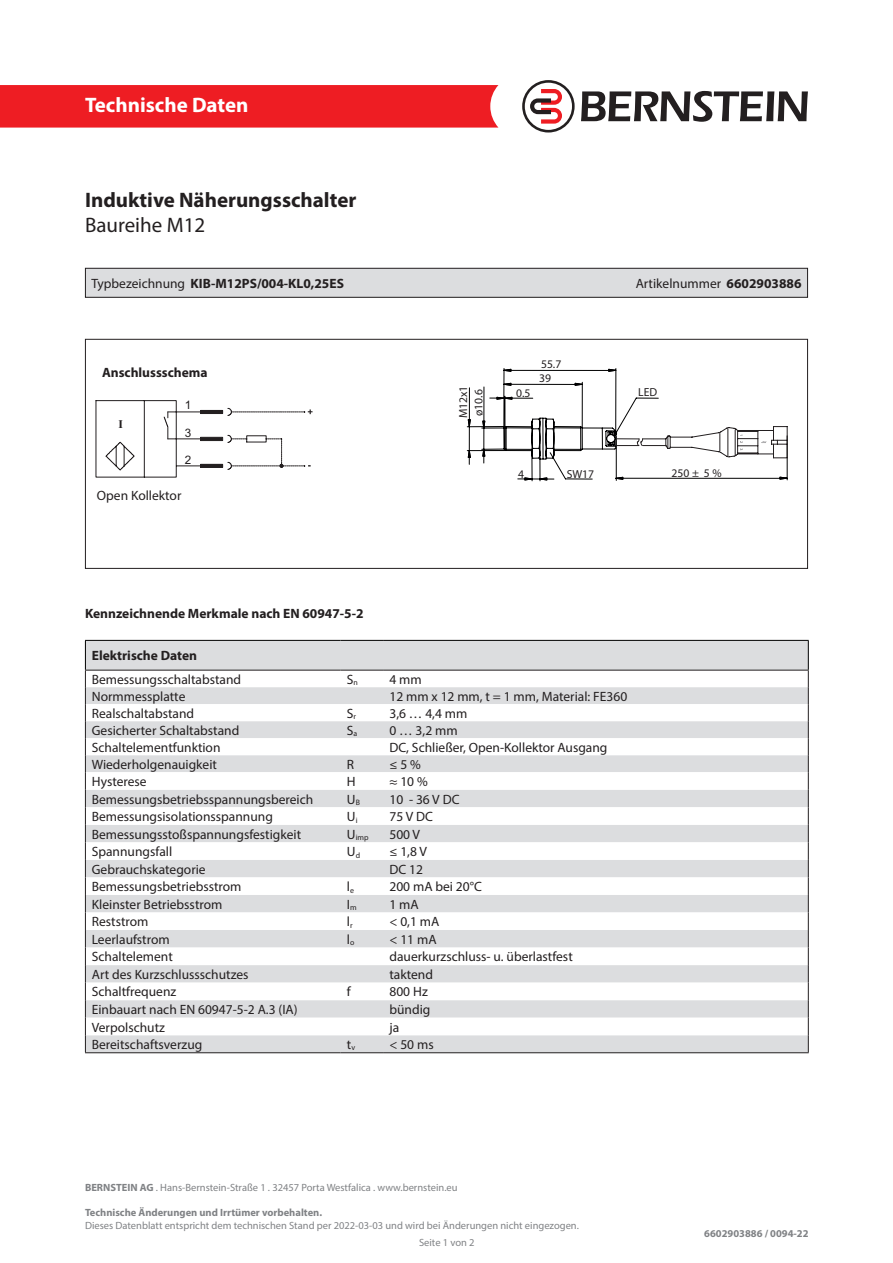
<style>
.page{position:relative;width:893px;height:1263px;background:#fff}
.page>*{position:absolute;margin:0;border:0;box-sizing:border-box;transform-origin:0 0}
.t1{font:700 21px "Myriad Pro";color:#231f20}
.t2{font:700 21px "Myriad Pro";color:#fff}
.t3{font:21px "Myriad Pro";color:#231f20}
.t4{font:13.5px "Myriad Pro";color:#231f20}
.t5{font:700 13.5px "Myriad Pro";color:#231f20}
.t6{font:11.7px/14px "Myriad Pro";color:#231f20}
.t7{font:11.7px "Arial";color:#231f20}
.t8{font:700 11.7px "Times New Roman";color:#231f20}
.t9{font:10.5px "Myriad Pro";color:#808285}
.t10{font:700 10.5px "Myriad Pro";color:#808285}
.t11{font:7.8px "Myriad Pro";color:#231f20}
.s1{font-weight:400}
.s2{font-weight:700}
</style>
<div class="page">
<div style="left:0;top:85px;width:498px;height:43px;background:#ee1d23"></div>
<svg style="left:581px;top:91px;width:227px;height:31px"></svg>
<svg style="left:522px;top:80px;width:53px;height:53px"></svg>
<div style="left:85px;top:339px;width:723px;height:230px;border:1px solid #231f20"></div>
<svg style="left:467px;top:368px;width:320px;height:113px"></svg>
<svg style="left:96px;top:400px;width:217px;height:77px"></svg>
<hr style="left:85px;top:1052px;width:256px;height:1px;background:#231f20">
<hr style="left:341px;top:1052px;width:42px;height:1px;background:#231f20">
<hr style="left:383px;top:1052px;width:426px;height:1px;background:#231f20">
<hr style="left:85px;top:640px;width:256px;height:1px;background:#000">
<hr style="left:341px;top:640px;width:42px;height:1px;background:#000">
<hr style="left:383px;top:640px;width:426px;height:1px;background:#000">
<svg style="left:85px;top:641px;width:724px;height:411px"></svg>
<div style="left:85px;top:268px;width:722px;height:29px;background:#dcdddf"></div>
<div style="left:85px;top:268px;width:723px;height:30px;border:1px solid #231f20"></div>
<h1 class="t2" style="left:85px;top:91px;width:165px">Technische Daten</h1>
<p class="t1" style="left:85px;top:186px;width:273px">Induktive Näherungsschalter</p>
<p class="t3" style="left:85px;top:212px;width:122px">Baureihe M12</p>
<p class="t5" style="left:91px;top:274px;width:254px"><span class="s1">Typbezeichnung</span> KIB-M12PS/004-KL0,25ES</p>
<p class="t4" style="left:636px;top:275px;width:167px">Artikelnummer <span class="s2">6602903886</span></p>
<p class="t5" style="left:102px;top:364px;width:107px">Anschlussschema</p>
<p class="t8" style="left:119px;top:416px;width:6px">I</p>
<p class="t7" style="left:185px;top:397px;width:8px">1</p>
<p class="t7" style="left:185px;top:425px;width:8px">3</p>
<p class="t7" style="left:185px;top:452px;width:8px">2</p>
<p class="t4" style="left:97px;top:488px;width:86px">Open Kollektor</p>
<p class="t5" style="left:85px;top:605px;width:280px">Kennzeichnende Merkmale nach EN 60947-5-2</p>
<p class="t6" style="left:539px;top:357px;width:24px">55.7<br>39</p>
<p class="t6" style="left:456px;top:418px;width:34px;line-height:15.1px;rotate:-90deg">M12x1 ø10.6</p>
<p class="t6" style="left:638px;top:385px;width:21px">LED</p>
<p class="t6" style="left:516px;top:386px;width:16px">0.5</p>
<p class="t6" style="left:518px;top:466px;width:7px">4</p>
<p class="t6" style="left:567px;top:467px;width:29px">SW17</p>
<p class="t6" style="left:672px;top:466px;width:51px">250 ± 5 %</p>
<p class="t5" style="left:92px;top:647px;width:107px">Elektrische Daten</p>
<p class="t4" style="left:92px;top:671px;width:151px">Bemessungsschaltabstand</p>
<p class="t4" style="left:347px;top:671px;width:13px">S<sub>n</sub></p>
<p class="t4" style="left:389px;top:671px;width:34px">4 mm</p>
<p class="t4" style="left:92px;top:688px;width:95px">Normmessplatte</p>
<p class="t4" style="left:389px;top:688px;width:239px">12 mm x 12 mm, t = 1 mm, Material: FE360</p>
<p class="t4" style="left:92px;top:705px;width:104px">Realschaltabstand</p>
<p class="t4" style="left:347px;top:705px;width:11px">S<sub>r</sub></p>
<p class="t4" style="left:389px;top:705px;width:79px">3,6 … 4,4 mm</p>
<p class="t4" style="left:92px;top:722px;width:149px">Gesicherter Schaltabstand</p>
<p class="t4" style="left:347px;top:722px;width:12px">S<sub>a</sub></p>
<p class="t4" style="left:389px;top:722px;width:70px">0 … 3,2 mm</p>
<p class="t4" style="left:92px;top:739px;width:130px">Schaltelementfunktion</p>
<p class="t4" style="left:389px;top:739px;width:220px">DC, Schließer, Open-Kollektor Ausgang</p>
<p class="t4" style="left:92px;top:756px;width:127px">Wiederholgenauigkeit</p>
<p class="t4" style="left:347px;top:756px;width:9px">R</p>
<p class="t4" style="left:389px;top:756px;width:33px">≤ 5 %</p>
<p class="t4" style="left:92px;top:773px;width:56px">Hysterese</p>
<p class="t4" style="left:347px;top:773px;width:10px">H</p>
<p class="t4" style="left:389px;top:773px;width:40px">≈ 10 %</p>
<p class="t4" style="left:92px;top:791px;width:223px">Bemessungsbetriebsspannungsbereich</p>
<p class="t4" style="left:347px;top:791px;width:15px">U<sub>B</sub></p>
<p class="t4" style="left:389px;top:791px;width:72px">10 - 36 V DC</p>
<p class="t4" style="left:92px;top:808px;width:183px">Bemessungsisolationsspannung</p>
<p class="t4" style="left:347px;top:808px;width:12px">U<sub>i</sub></p>
<p class="t4" style="left:389px;top:808px;width:45px">75 V DC</p>
<p class="t4" style="left:92px;top:826px;width:211px">Bemessungsstoßspannungsfestigkeit</p>
<p class="t11" style="left:347px;top:833px;width:23px"><sup>U</sup>imp</p>
<p class="t4" style="left:389px;top:826px;width:32px">500 V</p>
<p class="t4" style="left:92px;top:843px;width:82px">Spannungsfall</p>
<p class="t4" style="left:347px;top:843px;width:15px">U<sub>d</sub></p>
<p class="t4" style="left:389px;top:843px;width:39px">≤ 1,8 V</p>
<p class="t4" style="left:92px;top:861px;width:115px">Gebrauchskategorie</p>
<p class="t4" style="left:389px;top:861px;width:35px">DC 12</p>
<p class="t4" style="left:92px;top:878px;width:151px">Bemessungsbetriebsstrom</p>
<p class="t4" style="left:347px;top:878px;width:9px">l<sub>e</sub></p>
<p class="t4" style="left:389px;top:878px;width:94px">200 mA bei 20°C</p>
<p class="t4" style="left:92px;top:896px;width:132px">Kleinster Betriebsstrom</p>
<p class="t4" style="left:347px;top:896px;width:11px">I<sub>m</sub></p>
<p class="t4" style="left:389px;top:896px;width:31px">1 mA</p>
<p class="t4" style="left:92px;top:913px;width:58px">Reststrom</p>
<p class="t4" style="left:347px;top:913px;width:7px">l<sub>r</sub></p>
<p class="t4" style="left:389px;top:913px;width:51px">&lt; 0,1 mA</p>
<p class="t4" style="left:92px;top:931px;width:79px">Leerlaufstrom</p>
<p class="t4" style="left:347px;top:931px;width:9px">l<sub>o</sub></p>
<p class="t4" style="left:389px;top:931px;width:49px">&lt; 11 mA</p>
<p class="t4" style="left:92px;top:948px;width:82px">Schaltelement</p>
<p class="t4" style="left:389px;top:948px;width:185px">dauerkurzschluss- u. überlastfest</p>
<p class="t4" style="left:92px;top:966px;width:158px">Art des Kurzschlussschutzes</p>
<p class="t4" style="left:389px;top:966px;width:45px">taktend</p>
<p class="t4" style="left:92px;top:983px;width:86px">Schaltfrequenz</p>
<p class="t4" style="left:347px;top:983px;width:5px">f</p>
<p class="t4" style="left:389px;top:983px;width:40px">800 Hz</p>
<p class="t4" style="left:92px;top:1001px;width:207px">Einbauart nach EN 60947-5-2 A.3 (IA)</p>
<p class="t4" style="left:389px;top:1001px;width:42px">bündig</p>
<p class="t4" style="left:92px;top:1019px;width:75px">Verpolschutz</p>
<p class="t4" style="left:389px;top:1019px;width:11px">ja</p>
<p class="t4" style="left:92px;top:1036px;width:112px">Bereitschaftsverzug</p>
<p class="t4" style="left:347px;top:1036px;width:10px">t<sub>v</sub></p>
<p class="t4" style="left:389px;top:1036px;width:46px">&lt; 50 ms</p>
<p class="t9" style="left:85px;top:1181px;width:374px"><span class="s2">BERNSTEIN AG</span> . Hans-Bernstein-Straße 1 . 32457 Porta Westfalica . www.bernstein.eu</p>
<p class="t10" style="left:85px;top:1206px;width:239px">Technische Änderungen und Irrtümer vorbehalten.</p>
<p class="t9" style="left:85px;top:1219px;width:495px">Dieses Datenblatt entspricht dem technischen Stand per 2022-03-03 und wird bei Änderungen nicht eingezogen.</p>
<p class="t9" style="left:419px;top:1236px;width:57px">Seite 1 von 2</p>
<p class="t10" style="left:704px;top:1227px;width:106px">6602903886 / 0094-22</p>
</div>
